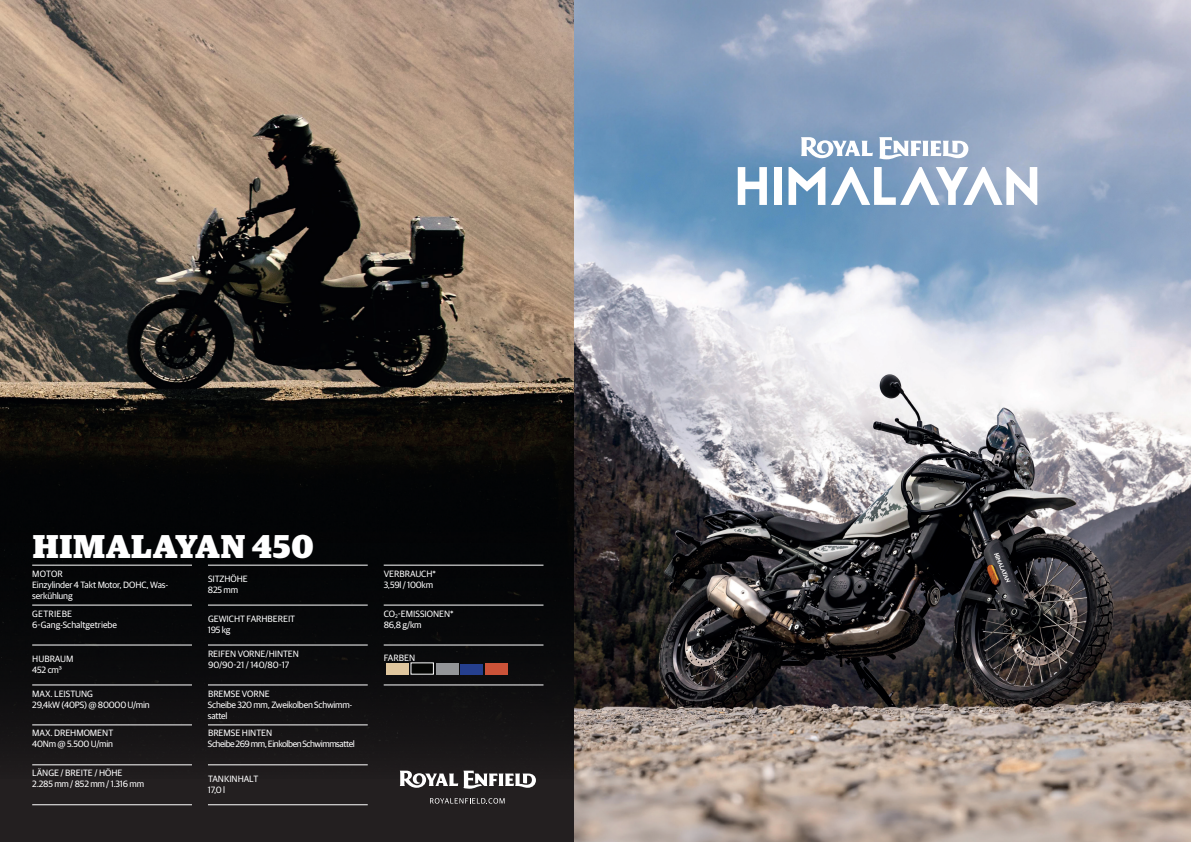
<style>
.page{position:relative;width:1191px;height:842px;background:#fff}
.page>*{position:absolute;margin:0;border:0;box-sizing:border-box;transform-origin:0 0}
.t1{font:900 33.1px "Guardian Egyp";letter-spacing:.02em;color:#fff}
.t2{font:9.2px/11px "Guardian Sans";letter-spacing:-.005em;color:#fff}
.t3{font:9.2px/11px "Guardian Sans";letter-spacing:-.025em;color:#fff}
.t4{font:9.2px/11px "Guardian Sans";letter-spacing:-.05em;color:#fff}
.s1{font-family:"Arial"}
</style>
<div class="page">
<div style="left:0;top:0;width:578px;height:842px;background:#231f20"></div>
<img style="left:0;top:0;width:575px;height:778px">
<img style="left:575px;top:0;width:616px;height:842px">
<hr style="left:32px;top:565px;width:160px;height:1px;background:#fff">
<hr style="left:32px;top:605px;width:160px;height:1px;background:#fff">
<hr style="left:32px;top:645px;width:160px;height:1px;background:#fff">
<hr style="left:32px;top:685px;width:160px;height:1px;background:#fff">
<hr style="left:32px;top:725px;width:160px;height:1px;background:#fff">
<hr style="left:32px;top:764px;width:160px;height:1px;background:#fff">
<hr style="left:32px;top:804px;width:160px;height:1px;background:#fff">
<hr style="left:208px;top:565px;width:160px;height:1px;background:#fff">
<hr style="left:208px;top:605px;width:160px;height:1px;background:#fff">
<hr style="left:208px;top:645px;width:160px;height:1px;background:#fff">
<hr style="left:208px;top:685px;width:160px;height:1px;background:#fff">
<hr style="left:208px;top:725px;width:160px;height:1px;background:#fff">
<hr style="left:208px;top:764px;width:160px;height:1px;background:#fff">
<hr style="left:208px;top:804px;width:160px;height:1px;background:#fff">
<hr style="left:384px;top:565px;width:159px;height:1px;background:#fff">
<hr style="left:384px;top:605px;width:159px;height:1px;background:#fff">
<hr style="left:384px;top:645px;width:159px;height:1px;background:#fff">
<hr style="left:384px;top:685px;width:159px;height:1px;background:#fff">
<div style="left:386px;top:663px;width:22px;height:11px;background:#dfc69e"></div>
<div style="left:411px;top:663px;width:22px;height:11px;background:#040503"></div>
<div style="left:436px;top:663px;width:22px;height:11px;background:#939598"></div>
<div style="left:460px;top:664px;width:23px;height:10px;background:#253f8e"></div>
<div style="left:485px;top:663px;width:23px;height:11px;background:#cb5238"></div>
<svg style="left:737px;top:167px;width:30px;height:38px"></svg>
<div style="left:774px;top:167px;width:7px;height:38px;background:#fff"></div>
<svg style="left:788px;top:167px;width:37px;height:38px"></svg>
<svg style="left:831px;top:167px;width:206px;height:38px"></svg>
<svg style="left:801px;top:137px;width:167px;height:22px"></svg>
<svg style="left:400px;top:771px;width:136px;height:18px"></svg>
<svg style="left:430px;top:798px;width:74px;height:6px"></svg>
<h1 class="t1" style="left:33px;top:520px;width:282px">HIMALAYAN 450</h1>
<p class="t2" style="left:32px;top:567px;width:138px">MOTOR<br>Einzylinder 4 Takt Motor, DOHC, Was&shy;serkühlung</p>
<p class="t2" style="left:32px;top:607px;width:86px">GETRIEBE<br>6-Gang-Schaltgetriebe</p>
<p class="t2" style="left:32px;top:653px;width:43px">HUBRAUM<br>452 cm<span class="s1">³</span></p>
<p class="t3" style="left:32px;top:687px;width:119px">MAX. LEISTUNG<br>29,4kW (40PS) @ 80000 U/min</p>
<p class="t2" style="left:32px;top:727px;width:83px">MAX. DREHMOMENT<br>40Nm @ 5.500 U/min</p>
<p class="t2" style="left:32px;top:767px;width:113px">LÄNGE / BREITE / HÖHE<br>2.285 mm / 852 mm / 1.316 mm</p>
<p class="t2" style="left:208px;top:573px;width:41px">SITZHÖHE<br>825 mm</p>
<p class="t2" style="left:208px;top:613px;width:89px">GEWICHT FARHBEREIT<br>195 kg</p>
<p class="t2" style="left:208px;top:647px;width:92px">REIFEN VORNE/HINTEN<br>90/90-21 / 140/80-17</p>
<p class="t3" style="left:208px;top:687px;width:146px">BREMSE VORNE<br>Scheibe 320 mm, Zweikolben Schwimm&shy;sattel</p>
<p class="t4" style="left:208px;top:727px;width:148px">BREMSE HINTEN<br>Scheibe 269 mm, Einkolben Schwimmsattel</p>
<p class="t2" style="left:208px;top:772px;width:52px">TANKINHALT<br>17,0 l</p>
<p class="t2" style="left:384px;top:567px;width:54px">VERBRAUCH*<br>3,59l / 100km</p>
<p class="t2" style="left:384px;top:607px;width:71px">CO<sub>2</sub>-EMISSIONEN*<br>86,8 g/km</p>
<p class="t2" style="left:384px;top:651px;width:33px">FARBEN</p>
</div>
